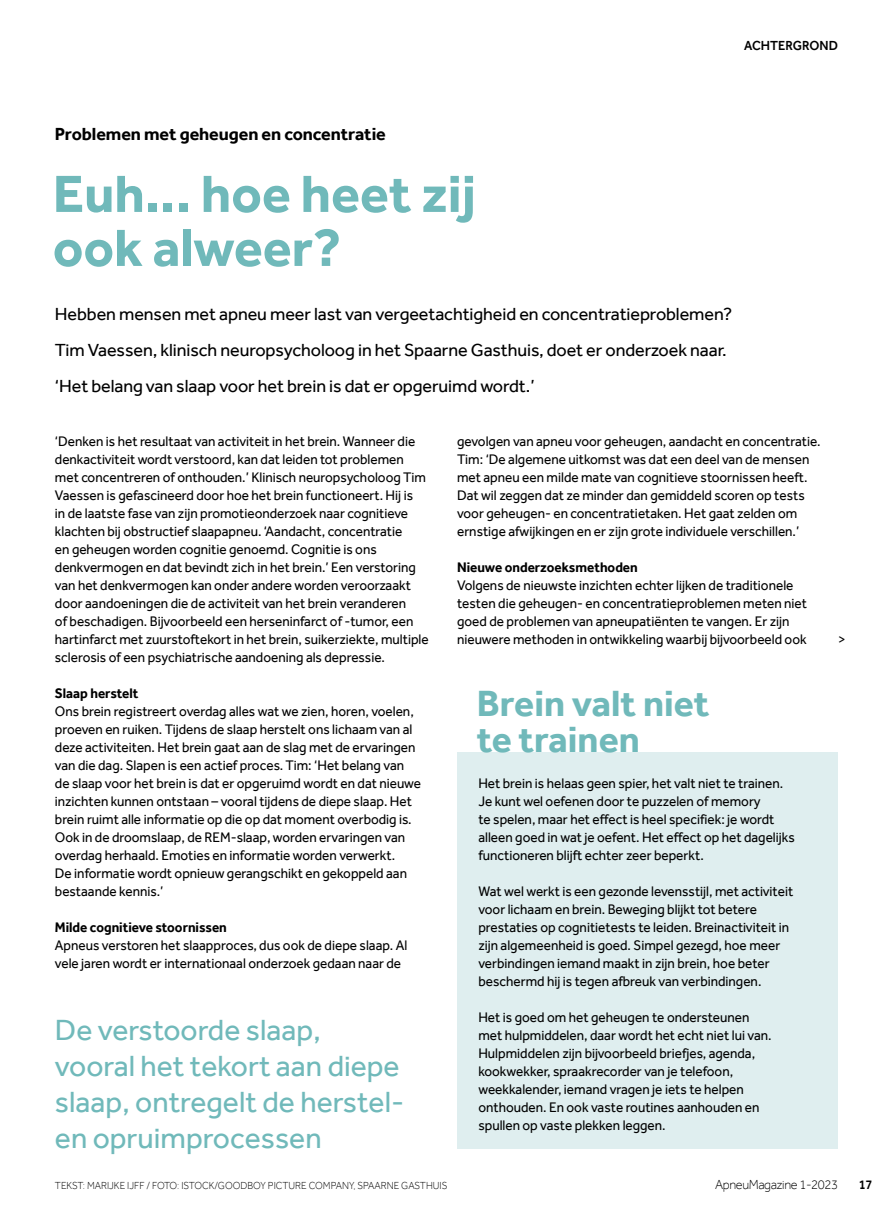
<style>
.page{position:relative;width:893px;height:1212px;background:#fff}
.page>*{position:absolute;margin:0;border:0;box-sizing:border-box;transform-origin:0 0}
.t1{font:700 54px/54px "Effra";color:#70b9ba}
.t2{font:700 37.5px/36px "Effra";color:#70b9ba}
.t3{font:30px/36px "Effra";color:#70b9ba}
.t4{font:18px/36px "Effra";letter-spacing:-.005em;color:#000}
.t5{font:700 18px "Effra";letter-spacing:-.005em;color:#000}
.t6{font:14.25px/18px "Effra";color:#000;scale:.95 1}
.t7{font:700 14.25px "Effra";color:#000;scale:.95 1}
.t8{font:300 13.5px "Effra";letter-spacing:-.03em;color:#000;scale:.95 1}
.t9{font:500 13.5px "Effra";color:#000;scale:.95 1}
.t10{font:300 10.5px "Effra";color:#000;scale:.95 1}
</style>
<div class="page">
<div style="left:457px;top:752px;width:381px;height:396px;background:#dfeeef"></div>
<p class="t9" style="left:744px;top:37px;width:100px">ACHTERGROND</p>
<p class="t5" style="left:55px;top:123px;width:332px">Problemen met geheugen en concentratie</p>
<h1 class="t1" style="left:53px;top:166px;width:425px">Euh... hoe heet zij ook alweer?</h1>
<p class="t4" style="left:55px;top:296px;width:679px">Hebben mensen met apneu meer last van vergeetachtigheid en concentratieproblemen?<br>Tim Vaessen, klinisch neuropsycholoog in het Spaarne Gasthuis, doet er onderzoek naar. ‘Het belang van slaap voor het brein is dat er opgeruimd wordt.’</p>
<p class="t6" style="left:55px;top:432px;width:395px">‘Denken is het resultaat van activiteit in het brein. Wanneer die denkactiviteit wordt verstoord, kan dat leiden tot problemen met concentreren of onthouden.’ Klinisch neuropsycholoog Tim Vaessen is gefascineerd door hoe het brein functioneert. Hij is<br>in de laatste fase van zijn promotieonderzoek naar cognitieve klachten bij obstructief slaapapneu. ‘Aandacht, concentratie<br>en geheugen worden cognitie genoemd. Cognitie is ons denkvermogen en dat bevindt zich in het brein.’ Een verstoring van het denkvermogen kan onder andere worden veroorzaakt door aandoeningen die de activiteit van het brein veranderen<br>of beschadigen. Bijvoorbeeld een herseninfarct of -tumor, een hartinfarct met zuurstoftekort in het brein, suikerziekte, multiple sclerosis of een psychiatrische aandoening als depressie.</p>
<p class="t7" style="left:55px;top:684px;width:89px">Slaap herstelt</p>
<p class="t6" style="left:55px;top:702px;width:387px">Ons brein registreert overdag alles wat we zien, horen, voelen, proeven en ruiken. Tijdens de slaap herstelt ons lichaam van al deze activiteiten. Het brein gaat aan de slag met de ervaringen van die dag. Slapen is een actief proces. Tim: ‘Het belang van de slaap voor het brein is dat er opgeruimd wordt en dat nieuwe inzichten kunnen ontstaan – vooral tijdens de diepe slaap. Het brein ruimt alle informatie op die op dat moment overbodig is.<br>Ook in de droomslaap, de REM-slaap, worden ervaringen van overdag herhaald. Emoties en informatie worden verwerkt.<br>De informatie wordt opnieuw gerangschikt en gekoppeld aan bestaande kennis.’</p>
<p class="t7" style="left:55px;top:918px;width:183px">Milde cognitieve stoornissen</p>
<p class="t6" style="left:55px;top:936px;width:373px">Apneus verstoren het slaapproces, dus ook de diepe slaap. Al vele jaren wordt er internationaal onderzoek gedaan naar de</p>
<h3 class="t3" style="left:55px;top:1012px;width:351px">De verstoorde slaap, vooral het tekort aan diepe slaap, ontregelt de herstel&shy;en opruimprocessen</h3>
<p class="t10" style="left:55px;top:1179px;width:415px">TEKST: MARIJKE IJFF / FOTO: ISTOCK/GOODBOY PICTURE COMPANY, SPAARNE GASTHUIS</p>
<p class="t6" style="left:457px;top:432px;width:384px">gevolgen van apneu voor geheugen, aandacht en concentratie.<br>Tim: ‘De algemene uitkomst was dat een deel van de mensen met apneu een milde mate van cognitieve stoornissen heeft.<br>Dat wil zeggen dat ze minder dan gemiddeld scoren op tests voor geheugen- en concentratietaken. Het gaat zelden om ernstige afwijkingen en er zijn grote individuele verschillen.’</p>
<p class="t7" style="left:457px;top:558px;width:192px">Nieuwe onderzoeksmethoden</p>
<p class="t6" style="left:457px;top:576px;width:370px">Volgens de nieuwste inzichten echter lijken de traditionele testen die geheugen- en concentratieproblemen meten niet goed de problemen van apneupatiënten te vangen. Er zijn nieuwere methoden in ontwikkeling waarbij bijvoorbeeld ook</p>
<h2 class="t2" style="left:477px;top:685px;width:234px">Brein valt niet te trainen</h2>
<p class="t6" style="left:478px;top:774px;width:335px">Het brein is helaas geen spier, het valt niet te trainen.<br>Je kunt wel oefenen door te puzzelen of memory<br>te spelen, maar het effect is heel specifiek: je wordt alleen goed in wat je oefent. Het effect op het dagelijks functioneren blijft echter zeer beperkt.</p>
<p class="t6" style="left:478px;top:882px;width:333px">Wat wel werkt is een gezonde levensstijl, met activiteit voor lichaam en brein. Beweging blijkt tot betere prestaties op cognitietests te leiden. Breinactiviteit in zijn algemeenheid is goed. Simpel gezegd, hoe meer verbindingen iemand maakt in zijn brein, hoe beter beschermd hij is tegen afbreuk van verbindingen.</p>
<p class="t6" style="left:478px;top:1008px;width:310px">Het is goed om het geheugen te ondersteunen met hulpmiddelen, daar wordt het echt niet lui van.<br>Hulpmiddelen zijn bijvoorbeeld briefjes, agenda, kookwekker, spraakrecorder van je telefoon, weekkalender, iemand vragen je iets te helpen onthouden. En ook vaste routines aanhouden en spullen op vaste plekken leggen.</p>
<p class="t6" style="left:838px;top:630px;width:9px">&gt;</p>
<p class="t8" style="left:715px;top:1176px;width:131px">ApneuMagazine 1-2023</p>
<p class="t9" style="left:859px;top:1176px;width:16px">17</p>
</div>
